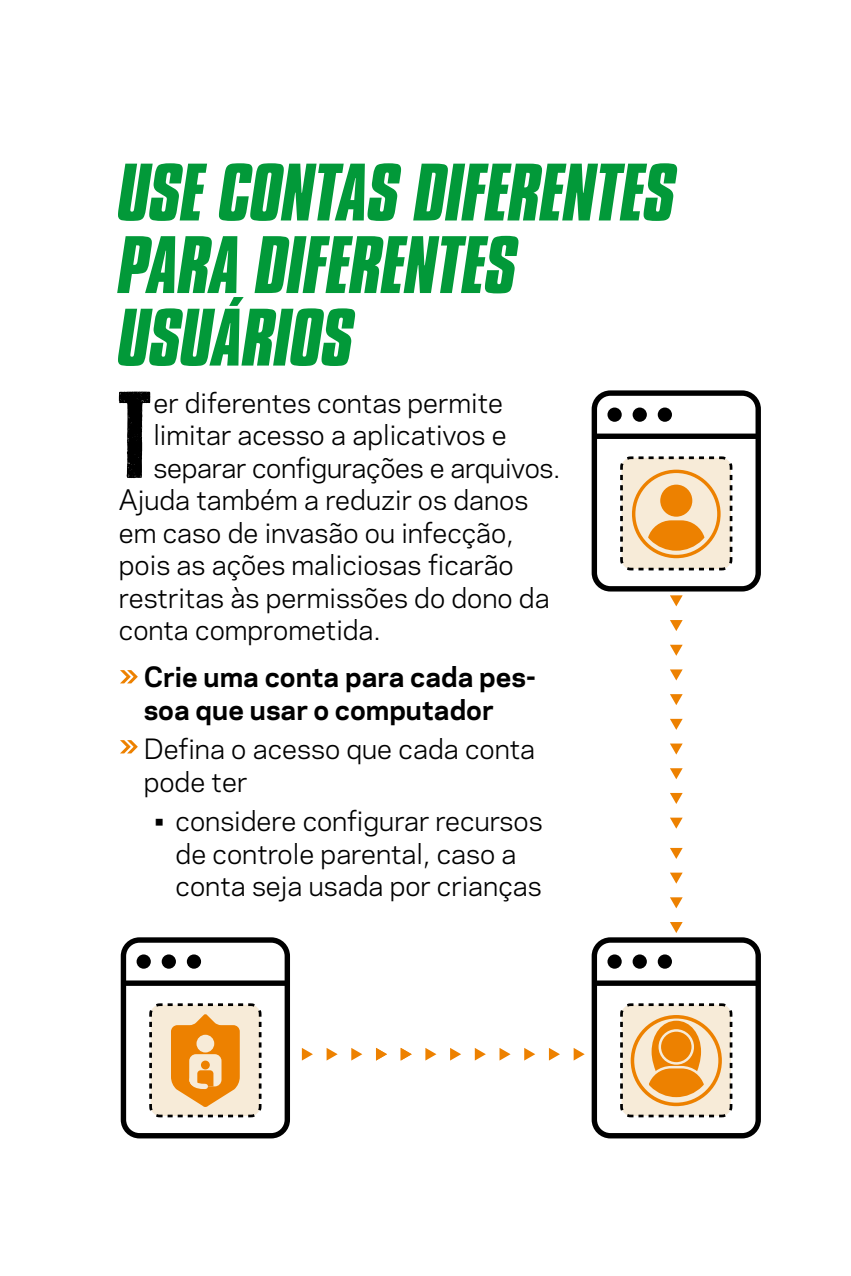
<style>
.page{position:relative;width:851px;height:1276px;background:#fff}
.page>*{position:absolute;margin:0;border:0;box-sizing:border-box;transform-origin:0 0}
.t1{font:103.25px "Cross Town";color:#000}
.t2{font:italic 700 70px/72.5px "Compacta BT";letter-spacing:-.01em;color:#029939}
.t3{font:26.25px/32.5px "Galaxie Polaris";color:#000}
.t4{font:700 26.25px/32.5px "Galaxie Polaris";color:#000}
</style>
<div class="page">
<svg style="left:120px;top:670px;width:18px;height:13px"></svg>
<svg style="left:120px;top:740px;width:18px;height:13px"></svg>
<svg style="left:326px;top:1048px;width:11px;height:12px"></svg>
<svg style="left:302px;top:1048px;width:11px;height:12px"></svg>
<svg style="left:351px;top:1048px;width:11px;height:12px"></svg>
<svg style="left:376px;top:1048px;width:11px;height:12px"></svg>
<svg style="left:474px;top:1048px;width:12px;height:12px"></svg>
<svg style="left:573px;top:1048px;width:11px;height:12px"></svg>
<svg style="left:425px;top:1048px;width:11px;height:12px"></svg>
<svg style="left:524px;top:1048px;width:11px;height:12px"></svg>
<svg style="left:400px;top:1048px;width:11px;height:12px"></svg>
<svg style="left:499px;top:1048px;width:11px;height:12px"></svg>
<svg style="left:450px;top:1048px;width:11px;height:12px"></svg>
<svg style="left:549px;top:1048px;width:11px;height:12px"></svg>
<div style="left:591px;top:390px;width:169px;height:201px;border:5px solid #000;border-radius:16px"></div>
<div style="left:593px;top:433px;width:165px;height:6px;background:#000"></div>
<div style="left:607px;top:407px;width:14px;height:15px;background:#000;border-radius:50%"></div>
<div style="left:632px;top:407px;width:14px;height:15px;background:#000;border-radius:50%"></div>
<div style="left:657px;top:407px;width:15px;height:15px;background:#000;border-radius:50%"></div>
<div style="left:121px;top:937px;width:169px;height:201px;border:5px solid #000;border-radius:16px"></div>
<div style="left:123px;top:980px;width:165px;height:6px;background:#000"></div>
<div style="left:136px;top:954px;width:15px;height:14px;background:#000;border-radius:50%"></div>
<div style="left:162px;top:954px;width:14px;height:14px;background:#000;border-radius:50%"></div>
<div style="left:187px;top:954px;width:14px;height:14px;background:#000;border-radius:50%"></div>
<svg style="left:670px;top:595px;width:12px;height:11px"></svg>
<svg style="left:670px;top:694px;width:12px;height:11px"></svg>
<svg style="left:670px;top:793px;width:12px;height:11px"></svg>
<svg style="left:670px;top:645px;width:12px;height:11px"></svg>
<svg style="left:670px;top:743px;width:12px;height:11px"></svg>
<svg style="left:670px;top:620px;width:12px;height:11px"></svg>
<svg style="left:670px;top:719px;width:12px;height:11px"></svg>
<svg style="left:670px;top:817px;width:12px;height:11px"></svg>
<svg style="left:670px;top:669px;width:12px;height:11px"></svg>
<svg style="left:670px;top:768px;width:12px;height:11px"></svg>
<svg style="left:670px;top:848px;width:12px;height:11px"></svg>
<svg style="left:670px;top:897px;width:12px;height:11px"></svg>
<svg style="left:670px;top:872px;width:12px;height:11px"></svg>
<svg style="left:670px;top:922px;width:12px;height:11px"></svg>
<div style="left:591px;top:937px;width:169px;height:201px;border:5px solid #000;border-radius:16px"></div>
<div style="left:593px;top:980px;width:165px;height:6px;background:#000"></div>
<div style="left:607px;top:954px;width:14px;height:14px;background:#000;border-radius:50%"></div>
<div style="left:632px;top:954px;width:14px;height:14px;background:#000;border-radius:50%"></div>
<div style="left:657px;top:954px;width:15px;height:14px;background:#000;border-radius:50%"></div>
<svg style="left:620px;top:456px;width:113px;height:115px;background:#e9cda8"></svg>
<div style="left:660px;top:484px;width:32px;height:33px;background:#ed8100;border-radius:50%"></div>
<svg style="left:620px;top:1003px;width:113px;height:115px;background:#e8c597"></svg>
<div style="left:659px;top:1030px;width:33px;height:33px;background:#ed8100;border-radius:50%"></div>
<div style="left:658px;top:1029px;width:36px;height:35px;border:2px solid #f7ebd8;border-radius:50%"></div>
<svg style="left:149px;top:1003px;width:113px;height:115px;background:#e9c08d"></svg>
<h2 class="t2" style="left:119px;top:157px;width:559px">USE CONTAS DIFERENTES<br>PARA DIFERENTES<br>USUÁRIOS</h2>
<h1 class="t1" style="left:119px;top:390px;width:36px">T</h1>
<p class="t3" style="left:153px;top:385px;width:351px">er diferentes contas permite</p>
<p class="t3" style="left:153px;top:417px;width:355px">limitar acesso a aplicativos e</p>
<p class="t3" style="left:153px;top:450px;width:408px">separar configurações e arquivos.</p>
<p class="t3" style="left:119px;top:482px;width:411px">Ajuda também a reduzir os danos</p>
<p class="t3" style="left:119px;top:515px;width:396px">em caso de invasão ou infecção,</p>
<p class="t3" style="left:119px;top:547px;width:396px">pois as ações maliciosas ficarão</p>
<p class="t3" style="left:119px;top:580px;width:432px">restritas às permissões do dono da</p>
<p class="t3" style="left:119px;top:612px;width:263px">conta comprometida.</p>
<p class="t4" style="left:144px;top:659px;width:393px">Crie uma conta para cada pes&shy;soa que usar o computador</p>
<p class="t3" style="left:144px;top:731px;width:393px">Defina o acesso que cada conta pode ter</p>
<p class="t3" style="left:176px;top:803px;width:368px;text-indent:-21px">• considere configurar recursos de controle parental, caso a conta seja usada por crianças</p>
</div>
